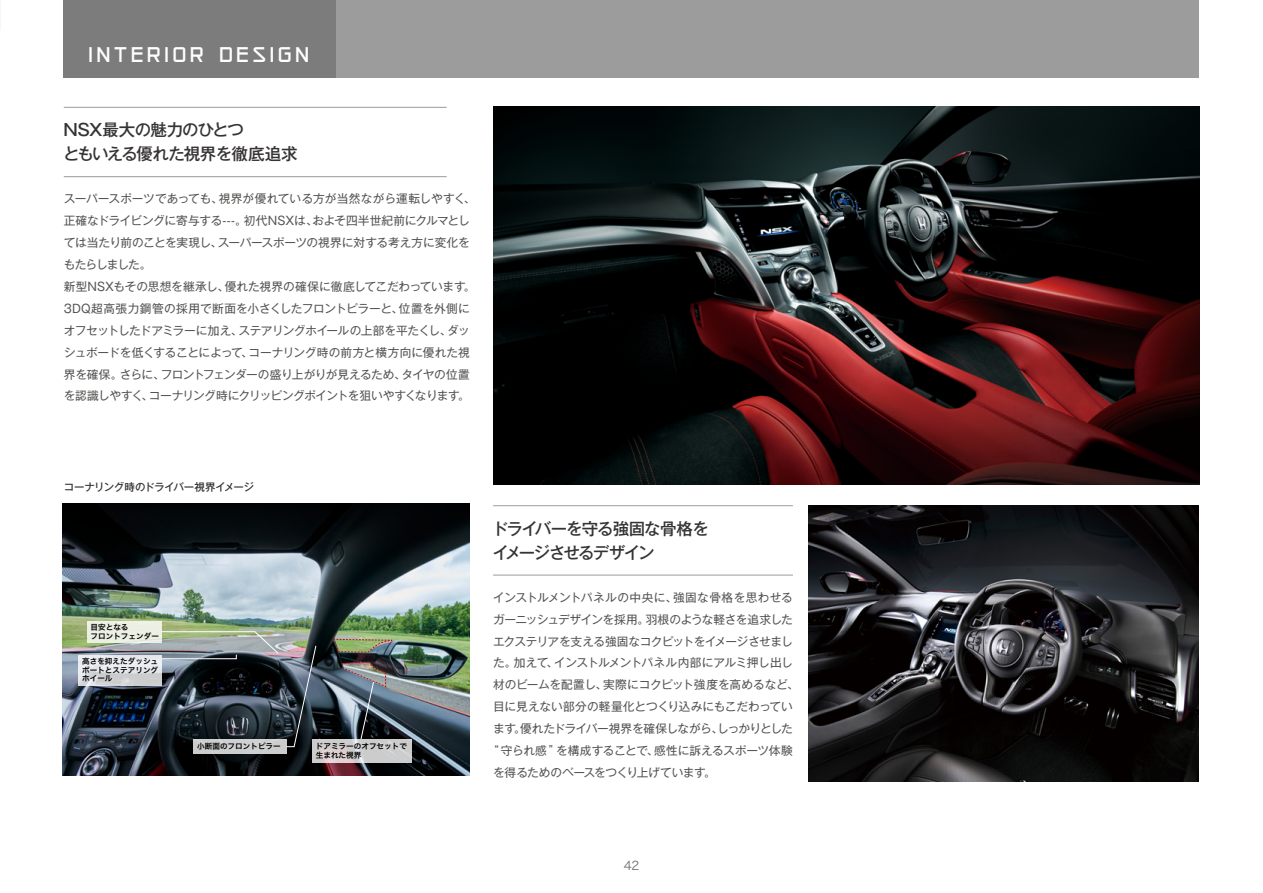
<style>
.page{position:relative;width:1263px;height:893px;background:#fff}
.page>*{position:absolute;margin:0;border:0;box-sizing:border-box;transform-origin:0 0}
.t1{font:22.5px "Serene";letter-spacing:.2em;color:#fff}
.t2{font:500 16.5px/24px "Gothic MB101 Pro";letter-spacing:-.06em;color:#363333}
.t3{font:12px "Hira Kaku Pro W3";color:#717070}
.t4{font:11.7px/21.9px "Gothic MB101 Pro";letter-spacing:-.025em;color:#545352}
.t5{font:11.7px "Gothic MB101 Pro";letter-spacing:-.045em;color:#545352}
.t6{font:11.7px "Gothic MB101 Pro";letter-spacing:-.055em;color:#545352}
.t7{font:11.7px "Gothic MB101 Pro";letter-spacing:.025em;color:#545352}
.t8{font:11.7px "Gothic MB101 Pro";letter-spacing:-.005em;color:#545352}
.t9{font:500 10.5px "Gothic MB101 Pro";letter-spacing:-.035em;color:#363333}
.t10{font:7.65px/8.4px "Hira Kaku Pro W6";color:#000}
</style>
<div class="page">
<img style="left:63px;top:504px;width:407px;height:271px">
<div style="left:87px;top:621px;width:75px;height:21px;background:#ecf0e4"></div>
<svg style="left:78px;top:655px;width:84px;height:30px;background:#dee1e3"></svg>
<svg style="left:161px;top:631px;width:118px;height:28px;background:#99a29d"></svg>
<div style="left:194px;top:739px;width:93px;height:15px;background:#cdcecf"></div>
<svg style="left:312px;top:739px;width:100px;height:24px;background:#d1cfcf"></svg>
<svg style="left:286px;top:645px;width:31px;height:102px;background:#49515b"></svg>
<svg style="left:333px;top:635px;width:60px;height:18px"></svg>
<img style="left:341px;top:661px;width:45px;height:79px">
<hr style="left:64px;top:107px;width:383px;height:1px;background:#363333">
<hr style="left:64px;top:176px;width:383px;height:1px;background:#363333">
<div style="left:336px;top:0;width:863px;height:77px;background:#9c9c9c"></div>
<div style="left:64px;top:0;width:272px;height:77px;background:#7c7c7c"></div>
<img style="left:809px;top:505px;width:390px;height:276px">
<hr style="left:493px;top:505px;width:300px;height:1px;background:#363333">
<hr style="left:493px;top:575px;width:300px;height:1px;background:#363333">
<img style="left:493px;top:107px;width:706px;height:378px">
<h1 class="t1" style="left:89px;top:42px;width:221px">INTERIOR DESIGN</h1>
<h2 class="t2" style="left:63px;top:116px;width:236px">NSX最大の魅力のひとつ<br>ともいえる優れた視界を徹底追求</h2>
<p class="t4" style="left:64px;top:186px;width:413px">スーパースポーツであっても、視界が優れている方が当然ながら運転しやすく、正確なドライビングに寄与する---。初代NSXは、およそ四半世紀前にクルマとしては当たり前のことを実現し、スーパースポーツの視界に対する考え方に変化をもたらしました。<br>新型NSXもその思想を継承し、優れた視界の確保に徹底してこだわっています。3DQ超高張力鋼管の採用で断面を小さくしたフロントピラーと、位置を外側にオフセットしたドアミラーに加え、ステアリングホイールの上部を平たくし、ダッシュボードを低くすることによって、コーナリング時の前方と横方向に優れた視界を確保。さらに、フロントフェンダーの盛り上がりが見えるため、タイヤの位置を認識しやすく、コーナリング時にクリッピングポイントを狙いやすくなります。</p>
<p class="t9" style="left:64px;top:478px;width:192px">コーナリング時のドライバー視界イメージ</p>
<p class="t10" style="left:91px;top:623px;width:70px">目安となる<br>フロントフェンダー</p>
<p class="t10" style="left:82px;top:657px;width:78px;text-align:justify">高さを抑えたダッシュボートとステアリングホイール</p>
<p class="t10" style="left:197px;top:742px;width:85px">小断面のフロントピラー</p>
<p class="t10" style="left:316px;top:742px;width:93px">ドアミラーのオフセットで生まれた視界</p>
<h2 class="t2" style="left:492px;top:514px;width:219px">ドライバーを守る強固な骨格をイメージさせるデザイン</h2>
<p class="t7" style="left:493px;top:587px;width:301px">インストルメントパネルの中央に、強固な骨格を思わせる</p>
<p class="t6" style="left:493px;top:609px;width:301px">ガーニッシュデザインを採用。羽根のような軽さを追求した</p>
<p class="t5" style="left:493px;top:631px;width:301px">エクステリアを支える強固なコクピットをイメージさせまし</p>
<p class="t4" style="left:493px;top:650px;width:301px">た。加えて、インストルメントパネル内部にアルミ押し出し</p>
<p class="t4" style="left:493px;top:672px;width:307px">材のビームを配置し、実際にコクピット強度を高めるなど、</p>
<p class="t8" style="left:493px;top:697px;width:301px">目に見えない部分の軽量化とつくり込みにもこだわってい</p>
<p class="t5" style="left:493px;top:719px;width:301px">ます。優れたドライバー視界を確保しながら、しっかりとした</p>
<p class="t4" style="left:487px;top:738px;width:307px">“ 守られ感 ”を構成することで、感性に訴えるスポーツ体験</p>
<p class="t4" style="left:493px;top:760px;width:224px">を得るためのベースをつくり上げています。</p>
<p class="t3" style="left:624px;top:855px;width:17px">42</p>
</div>
